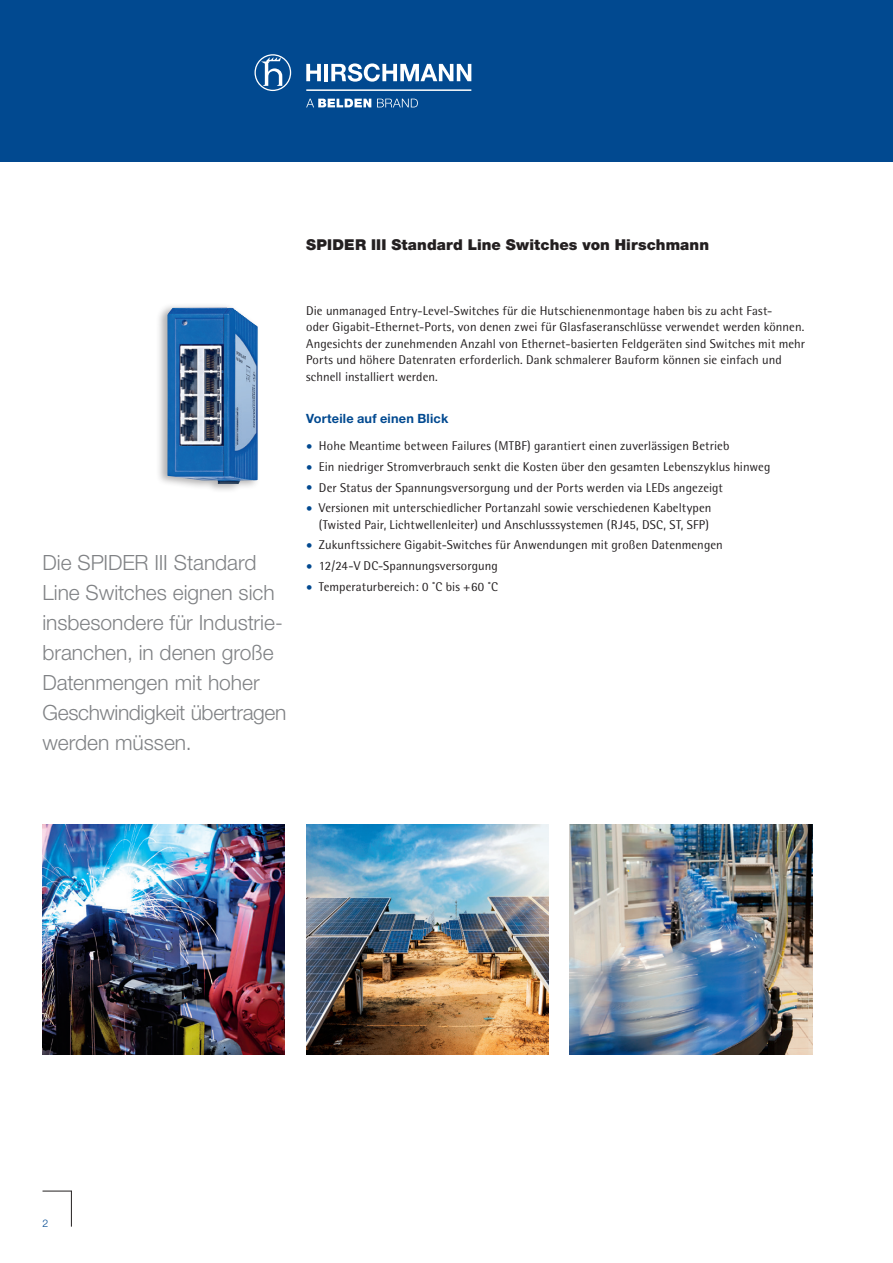
<style>
.page{position:relative;width:893px;height:1263px;background:#fff}
.page>*{position:absolute;margin:0;border:0;box-sizing:border-box;transform-origin:0 0}
.t1{font:300 21px/30px "Helvetica Neue";letter-spacing:-.005em;color:#808285}
.t2{font:900 15px "Helvetica Neue";letter-spacing:.01em;color:#231f20}
.t3{font:12.75px/16.5px "Rotis Semi Sans";letter-spacing:.005em;color:#231f20}
.t4{font:700 12.75px "Helvetica Neue";letter-spacing:.015em;color:#014990}
.t5{font:300 10.5px "Helvetica Neue";color:#014990}
.s1{color:#014990}
</style>
<div class="page">
<div style="left:0;top:0;width:893px;height:162px;background:#014990"></div>
<hr style="left:71px;top:1191px;width:1px;height:35px;background:#231f20">
<svg style="left:43px;top:1191px;width:29px;height:1px"></svg>
<svg style="left:306px;top:99px;width:65px;height:8px"></svg>
<svg style="left:377px;top:99px;width:41px;height:8px"></svg>
<svg style="left:254px;top:54px;width:37px;height:37px"></svg>
<hr style="left:306px;top:89px;width:165px;height:2px;background:#fff">
<hr style="left:324px;top:64px;width:4px;height:17px;background:#fff">
<svg style="left:306px;top:64px;width:15px;height:17px"></svg>
<svg style="left:331px;top:63px;width:140px;height:19px"></svg>
<div style="left:156px;top:303px;width:104px;height:190px;background:#231f20;opacity:.35"></div>
<img style="left:167px;top:308px;width:91px;height:176px">
<img style="left:570px;top:825px;width:242px;height:229px">
<img style="left:43px;top:825px;width:242px;height:229px">
<img style="left:306px;top:825px;width:243px;height:229px">
<p class="t2" style="left:306px;top:235px;width:404px">SPIDER III Standard Line Switches von Hirschmann</p>
<h1 class="t1" style="left:43px;top:547px;width:245px">Die SPIDER III Standard<br>Line Switches eignen sich insbesondere für Industrie&shy;branchen, in denen große<br>Datenmengen mit hoher<br>Geschwindigkeit übertragen werden müssen.</h1>
<p class="t3" style="left:306px;top:302px;width:500px">Die unmanaged Entry-Level-Switches für die Hutschienenmontage haben bis zu acht Fast-<br>oder Gigabit-Ethernet-Ports, von denen zwei für Glasfaseranschlüsse verwendet werden können.<br>Angesichts der zunehmenden Anzahl von Ethernet-basierten Feldgeräten sind Switches mit mehr Ports und höhere Datenraten erforderlich. Dank schmalerer Bauform können sie einfach und schnell installiert werden.</p>
<p class="t4" style="left:306px;top:410px;width:144px">Vorteile auf einen Blick</p>
<p class="t3" style="left:306px;top:437px;width:425px"><span class="s1">•</span> Hohe Meantime between Failures (MTBF) garantiert einen zuverlässigen Betrieb</p>
<p class="t3" style="left:306px;top:458px;width:466px"><span class="s1">•</span> Ein niedriger Stromverbrauch senkt die Kosten über den gesamten Lebenszyklus hinweg</p>
<p class="t3" style="left:306px;top:479px;width:418px"><span class="s1">•</span> Der Status der Spannungsversorgung und der Ports werden via LEDs angezeigt</p>
<p class="t3" style="left:306px;top:500px;width:407px;text-align:right"><span class="s1">•</span> Versionen mit unterschiedlicher Portanzahl sowie verschiedenen Kabeltypen (Twisted Pair, Lichtwellenleiter) und Anschlusssystemen (RJ45, DSC, ST, SFP)</p>
<p class="t3" style="left:306px;top:537px;width:418px"><span class="s1">•</span> Zukunftssichere Gigabit-Switches für Anwendungen mit großen Datenmengen</p>
<p class="t3" style="left:306px;top:558px;width:193px"><span class="s1">•</span> 12/24-V DC-Spannungsversorgung</p>
<p class="t3" style="left:306px;top:578px;width:194px"><span class="s1">•</span> Temperaturbereich: 0 ˚C bis +60 ˚C</p>
<p class="t5" style="left:43px;top:1216px;width:7px">2</p>
</div>
